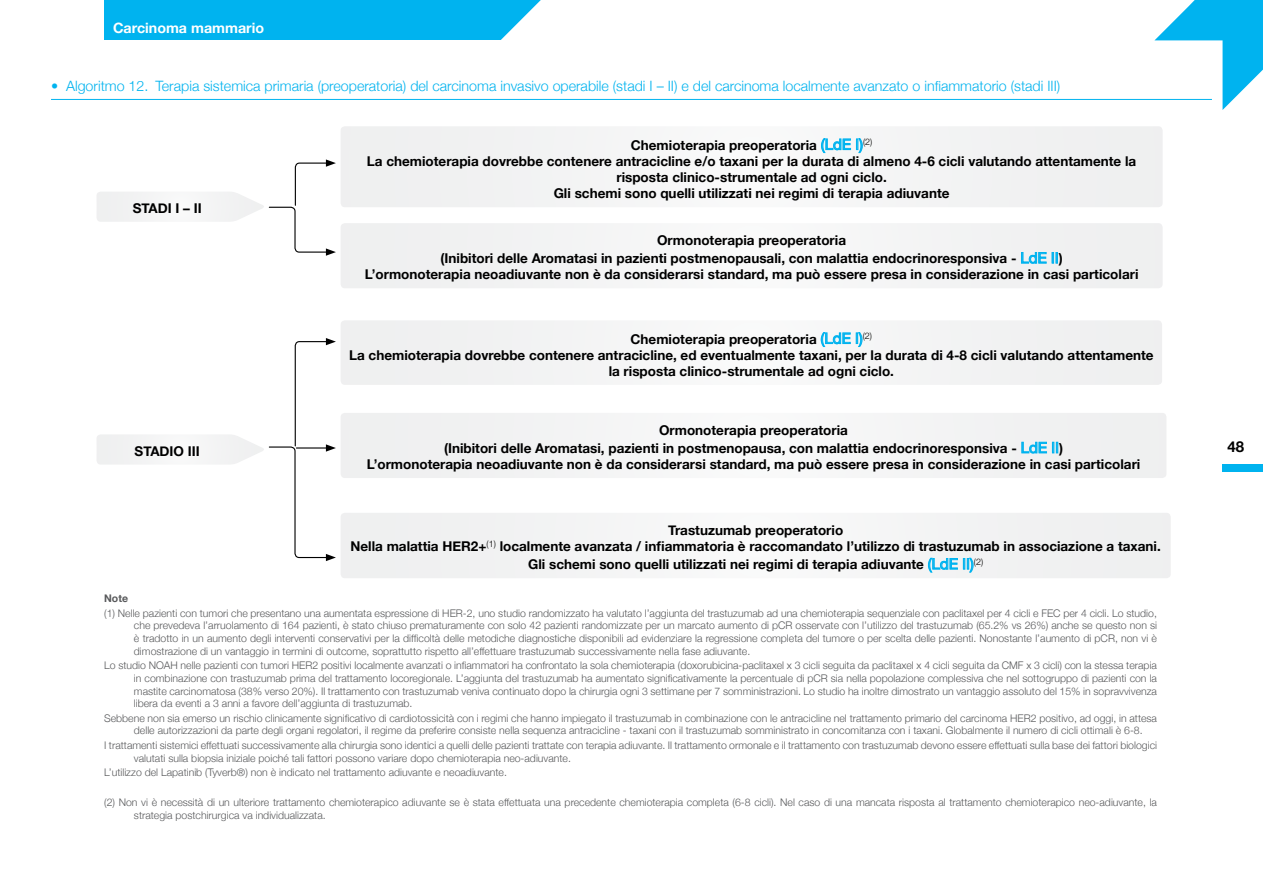
<style>
.page{position:relative;width:1263px;height:893px;background:#fff}
.page>*{position:absolute;margin:0;border:0;box-sizing:border-box;transform-origin:0 0}
.t1{font:700 15px "Helvetica Neue";color:#000}
.t2{font:300 14.25px "Helvetica Neue";color:#00b3ef}
.t3{font:700 14.25px "Helvetica Neue";color:#fff}
.t4{font:700 13.5px/16.2px "Helvetica Neue";color:#000;text-align:center}
.t5{font:300 10.5px/12.6px "Helvetica Neue";color:#58595b}
.t6{font:700 10.5px "Helvetica Neue";color:#58595b}
.s1{font-weight:400;font-size:15px;color:#00b3ef}
</style>
<div class="page">
<svg style="left:1154px;top:0;width:109px;height:110px"></svg>
<div style="left:1222px;top:464px;width:41px;height:7px;background:#00b3ef"></div>
<div style="left:105px;top:0;width:484px;height:10px;background:#00b3ef"></div>
<div style="left:105px;top:7px;width:428px;height:33px;background:#00b3ef"></div>
<svg style="left:501px;top:0;width:88px;height:40px"></svg>
<svg style="left:97px;top:159px;width:239px;height:97px"></svg>
<div style="left:341px;top:126px;width:821px;height:81px;background:#f2f3f3"></div>
<svg style="left:821px;top:138px;width:42px;height:15px"></svg>
<div style="left:341px;top:223px;width:821px;height:65px;background:#f2f3f3"></div>
<svg style="left:1021px;top:252px;width:36px;height:12px"></svg>
<div style="left:341px;top:320px;width:821px;height:65px;background:#f2f3f3"></div>
<svg style="left:820px;top:332px;width:43px;height:15px"></svg>
<div style="left:341px;top:413px;width:825px;height:65px;background:#f2f3f3"></div>
<svg style="left:1021px;top:441px;width:37px;height:13px"></svg>
<div style="left:341px;top:513px;width:830px;height:65px;background:#f2f3f3"></div>
<svg style="left:928px;top:557px;width:46px;height:16px"></svg>
<svg style="left:97px;top:338px;width:239px;height:223px"></svg>
<hr style="left:51px;top:99px;width:1161px;height:1px;background:#00b3ef">
<h2 class="t3" style="left:113px;top:15px;width:153px">Carcinoma mammario</h2>
<h2 class="t2" style="left:51px;top:74px;width:1011px">• Algoritmo 12. Terapia sistemica primaria (preoperatoria) del carcinoma invasivo operabile (stadi I – II) e del carcinoma localmente avanzato o infiammatorio (stadi III)</h2>
<p class="t4" style="left:133px;top:200px;width:70px">STADI I – II</p>
<p class="t4" style="left:135px;top:442px;width:67px">STADIO III</p>
<p class="t4" style="left:367px;top:136px;width:771px">Chemioterapia preoperatoria <span class="s1">(LdE I)</span><sup>(2)<br></sup>La chemioterapia dovrebbe contenere antracicline e/o taxani per la durata di almeno 4-6 cicli valutando attentamente la risposta clinico-strumentale ad ogni ciclo.<br>Gli schemi sono quelli utilizzati nei regimi di terapia adiuvante</p>
<p class="t4" style="left:440px;top:231px;width:624px;line-height:18px">Ormonoterapia preoperatoria<br>(Inibitori delle Aromatasi in pazienti postmenopausali, con malattia endocrinoresponsiva - <span class="s1">LdE II</span>)</p>
<p class="t4" style="left:365px;top:266px;width:775px">L’ormonoterapia neoadiuvante non è da considerarsi standard, ma può essere presa in considerazione in casi particolari</p>
<p class="t4" style="left:349px;top:330px;width:806px">Chemioterapia preoperatoria <span class="s1">(LdE I)</span><sup>(2)<br></sup>La chemioterapia dovrebbe contenere antracicline, ed eventualmente taxani, per la durata di 4-8 cicli valutando attentamente la risposta clinico-strumentale ad ogni ciclo.</p>
<p class="t4" style="left:444px;top:420px;width:620px;line-height:18px">Ormonoterapia preoperatoria<br>(Inibitori delle Aromatasi, pazienti in postmenopausa, con malattia endocrinoresponsiva - <span class="s1">LdE II</span>)</p>
<p class="t4" style="left:367px;top:455px;width:775px">L’ormonoterapia neoadiuvante non è da considerarsi standard, ma può essere presa in considerazione in casi particolari</p>
<p class="t4" style="left:350px;top:521px;width:812px">Trastuzumab preoperatorio<br>Nella malattia HER2+<sup>(1)</sup> localmente avanzata / infiammatoria è raccomandato l’utilizzo di trastuzumab in associazione a taxani.</p>
<p class="t4" style="left:528px;top:556px;width:456px">Gli schemi sono quelli utilizzati nei regimi di terapia adiuvante <span class="s1">(LdE II)</span><sup>(2)</sup></p>
<p class="t6" style="left:104px;top:589px;width:25px">Note</p>
<p class="t5" style="left:134px;top:606px;width:1024px;text-align:justify;text-indent:-30px">(1) Nelle pazienti con tumori che presentano una aumentata espressione di HER-2, uno studio randomizzato ha valutato l’aggiunta del trastuzumab ad una chemioterapia sequenziale con paclitaxel per 4 cicli e FEC per 4 cicli. Lo studio, che prevedeva l’arruolamento di 164 pazienti, è stato chiuso prematuramente con solo 42 pazienti randomizzate per un marcato aumento di pCR osservate con l’utilizzo del trastuzumab (65.2% vs 26%) anche se questo non si è tradotto in un aumento degli interventi conservativi per la difficoltà delle metodiche diagnostiche disponibili ad evidenziare la regressione completa del tumore o per scelta delle pazienti. Nonostante l’aumento di pCR, non vi è dimostrazione di un vantaggio in termini di outcome, soprattutto rispetto all’effettuare trastuzumab successivamente nella fase adiuvante.</p>
<p class="t5" style="left:134px;top:659px;width:1024px;text-align:justify;text-indent:-30px">Lo studio NOAH nelle pazienti con tumori HER2 positivi localmente avanzati o infiammatori ha confrontato la sola chemioterapia (doxorubicina-paclitaxel x 3 cicli seguita da paclitaxel x 4 cicli seguita da CMF x 3 cicli) con la stessa terapia in combinazione con trastuzumab prima del trattamento locoregionale. L’aggiunta del trastuzumab ha aumentato significativamente la percentuale di pCR sia nella popolazione complessiva che nel sottogruppo di pazienti con la mastite carcinomatosa (38% verso 20%). Il trattamento con trastuzumab veniva continuato dopo la chirurgia ogni 3 settimane per 7 somministrazioni. Lo studio ha inoltre dimostrato un vantaggio assoluto del 15% in sopravvivenza libera da eventi a 3 anni a favore dell’aggiunta di trastuzumab.</p>
<p class="t5" style="left:134px;top:711px;width:1024px;text-indent:-30px">Sebbene non sia emerso un rischio clinicamente significativo di cardiotossicità con i regimi che hanno impiegato il trastuzumab in combinazione con le antracicline nel trattamento primario del carcinoma HER2 positivo, ad oggi, in attesa delle autorizzazioni da parte degli organi regolatori, il regime da preferire consiste nella sequenza antracicline - taxani con il trastuzumab somministrato in concomitanza con i taxani. Globalmente il numero di cicli ottimali è 6-8.</p>
<p class="t5" style="left:134px;top:738px;width:1025px;text-indent:-30px">I trattamenti sistemici effettuati successivamente alla chirurgia sono identici a quelli delle pazienti trattate con terapia adiuvante. Il trattamento ormonale e il trattamento con trastuzumab devono essere effettuati sulla base dei fattori biologici valutati sulla biopsia iniziale poiché tali fattori possono variare dopo chemioterapia neo-adiuvante.</p>
<p class="t5" style="left:104px;top:766px;width:404px">L’utilizzo del Lapatinib (Tyverb®) non è indicato nel trattamento adiuvante e neoadiuvante.</p>
<p class="t5" style="left:134px;top:795px;width:1024px;text-indent:-30px">(2) Non vi è necessità di un ulteriore trattamento chemioterapico adiuvante se è stata effettuata una precedente chemioterapia completa (6-8 cicli). Nel caso di una mancata risposta al trattamento chemioterapico neo-adiuvante, la strategia postchirurgica va individualizzata.</p>
<h1 class="t1" style="left:1227px;top:433px;width:18px">48</h1>
</div>
